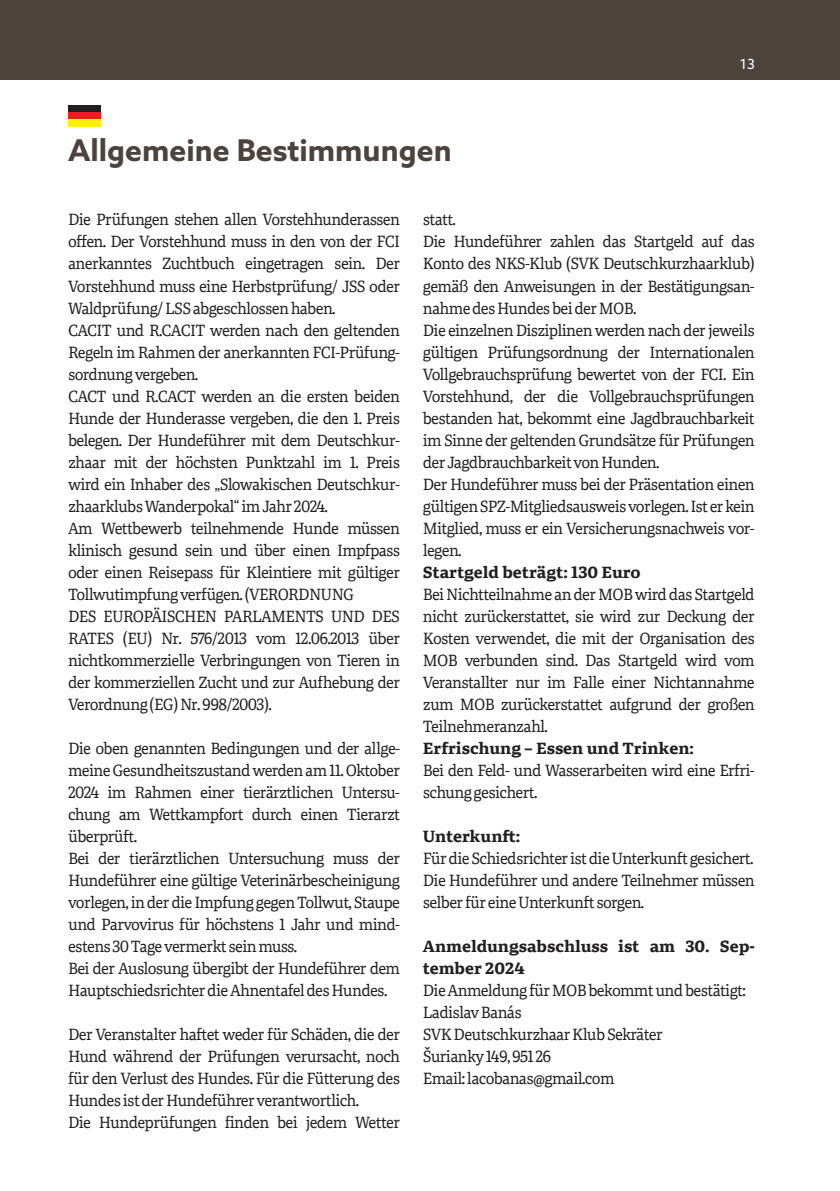
<style>
.page{position:relative;width:840px;height:1191px;background:#fff}
.page>*{position:absolute;margin:0;border:0;box-sizing:border-box;transform-origin:0 0}
.t1{font:700 30px "Azo Sans";color:#4c433c}
.t2{font:16px/22px "Portada Text";letter-spacing:-.05em;color:#231f20;scale:.9 1}
.t3{font:700 16px/22px "Portada Text";color:#231f20}
.t4{font:14px "Azo Sans";color:#fff}
</style>
<div class="page">
<div style="left:0;top:0;width:839px;height:80px;background:#4c433c"></div>
<div style="left:68px;top:105px;width:33px;height:7px;background:#231f20"></div>
<div style="left:68px;top:112px;width:33px;height:8px;background:#ee1d23"></div>
<div style="left:68px;top:120px;width:33px;height:7px;background:#fff101"></div>
<h1 class="t1" style="left:68px;top:131px;width:385px">Allgemeine Bestimmungen</h1>
<p class="t4" style="left:739px;top:55px;width:16px">13</p>
<p class="t2" style="left:68px;top:208px;width:370px">Die Prüfungen stehen allen Vorstehhunderassen offen. Der Vorstehhund muss in den von der FCI anerkanntes Zuchtbuch eingetragen sein. Der Vorstehhund muss eine Herbstprüfung/ JSS oder Waldprüfung/ LSS abgeschlossen haben.<br>CACIT und R.CACIT werden nach den geltenden Regeln im Rahmen der anerkannten FCI-Prüfung&shy;sordnung vergeben.<br>CACT und R.CACT werden an die ersten beiden Hunde der Hunderasse vergeben, die den 1. Preis belegen. Der Hundeführer mit dem Deutschkur&shy;zhaar mit der höchsten Punktzahl im 1. Preis wird ein Inhaber des „Slowakischen Deutschkur&shy;zhaarklubs Wanderpokal“ im Jahr 2024.<br>Am Wettbewerb teilnehmende Hunde müssen klinisch gesund sein und über einen Impfpass oder einen Reisepass für Kleintiere mit gültiger Tollwutimpfung verfügen. (VERORDNUNG<br>DES EUROPÄISCHEN PARLAMENTS UND DES RATES (EU) Nr. 576/2013 vom 12.06.2013 über nichtkommerzielle Verbringungen von Tieren in der kommerziellen Zucht und zur Aufhebung der Verordnung (EG) Nr. 998/2003).</p>
<p class="t2" style="left:68px;top:736px;width:370px">Die oben genannten Bedingungen und der allge&shy;meine Gesundheitszustand werden am 11. Oktober 2024 im Rahmen einer tierärztlichen Untersu&shy;chung am Wettkampfort durch einen Tierarzt überprüft.<br>Bei der tierärztlichen Untersuchung muss der Hundeführer eine gültige Veterinärbescheinigung vorlegen, in der die Impfung gegen Tollwut, Staupe und Parvovirus für höchstens 1 Jahr und mind&shy;estens 30 Tage vermerkt sein muss.<br>Bei der Auslosung übergibt der Hundeführer dem Hauptschiedsrichter die Ahnentafel des Hundes.</p>
<p class="t2" style="left:68px;top:1022px;width:370px">Der Veranstalter haftet weder für Schäden, die der Hund während der Prüfungen verursacht, noch für den Verlust des Hundes. Für die Fütterung des Hundes ist der Hundeführer verantwortlich.<br>Die Hundeprüfungen finden bei jedem Wetter</p>
<p class="t2" style="left:422px;top:208px;width:370px">statt.<br>Die Hundeführer zahlen das Startgeld auf das Konto des NKS-Klub (SVK Deutschkurzhaarklub) gemäß den Anweisungen in der Bestätigungsan&shy;nahme des Hundes bei der MOB.<br>Die einzelnen Disziplinen werden nach der jeweils gültigen Prüfungsordnung der Internationalen Vollgebrauchsprüfung bewertet von der FCI. Ein Vorstehhund, der die Vollgebrauchsprüfungen bestanden hat, bekommt eine Jagdbrauchbarkeit im Sinne der geltenden Grundsätze für Prüfungen der Jagdbrauchbarkeit von Hunden.<br>Der Hundeführer muss bei der Präsentation einen gültigen SPZ-Mitgliedsausweis vorlegen. Ist er kein Mitglied, muss er ein Versicherungsnachweis vor&shy;legen.</p>
<p class="t3" style="left:422px;top:560px;width:219px">Startgeld beträgt: 130 Euro</p>
<p class="t2" style="left:422px;top:582px;width:370px;text-align:justify">Bei Nichtteilnahme an der MOB wird das Startgeld nicht zurückerstattet, sie wird zur Deckung der Kosten verwendet, die mit der Organisation des MOB verbunden sind. Das Startgeld wird vom Veranstallter nur im Falle einer Nichtannahme zum MOB zurückerstattet aufgrund der großen Teilnehmeranzahl.</p>
<p class="t3" style="left:422px;top:736px;width:272px">Erfrischung – Essen und Trinken:</p>
<p class="t2" style="left:422px;top:758px;width:370px">Bei den Feld- und Wasserarbeiten wird eine Erfri&shy;schung gesichert.</p>
<p class="t3" style="left:422px;top:824px;width:99px">Unterkunft:</p>
<p class="t2" style="left:422px;top:846px;width:370px;text-align:justify">Für die Schiedsrichter ist die Unterkunft gesichert.<br>Die Hundeführer und andere Teilnehmer müssen selber für eine Unterkunft sorgen.</p>
<p class="t3" style="left:422px;top:934px;width:333px">Anmeldungsabschluss ist am 30. Sep&shy;tember 2024</p>
<p class="t2" style="left:422px;top:978px;width:360px">Die Anmeldung für MOB bekommt und bestätigt:<br>Ladislav Banás<br>SVK Deutschkurzhaar Klub Sekräter<br>Šurianky 149, 951 26<br>Email: lacobanas@gmail.com</p>
</div>
